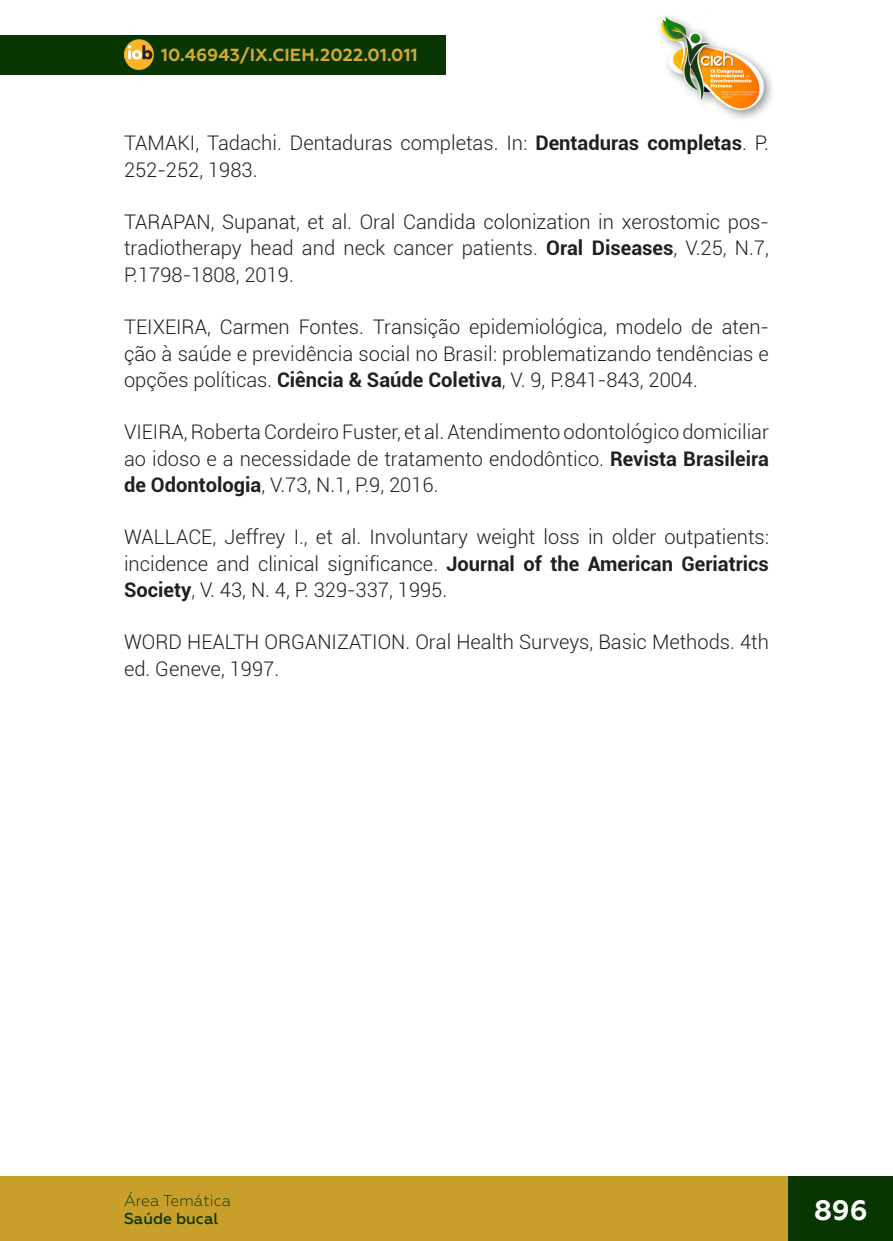
<style>
.page{position:relative;width:893px;height:1241px;background:#fff}
.page>*{position:absolute;margin:0;border:0;box-sizing:border-box;transform-origin:0 0}
.t1{font:700 28px "Geometria";color:#fff}
._13_REFERENCIAS{font:300 20.12px/26.2px "Roboto";color:#231f20;text-align:justify}
.t2{font:700 17.5px "Geometria";letter-spacing:.01em;color:#d2a935}
.t3{font:300 15.75px "Geometria";color:#083600}
.t4{font:500 15.75px "Geometria";color:#083600}
.s1{font-weight:700}
</style>
<div class="page">
<div style="left:0;top:1176px;width:893px;height:64px;background:#c89f2b"></div>
<div style="left:0;top:35px;width:446px;height:39px;background:#083600"></div>
<img style="left:124px;top:40px;width:30px;height:29px">
<div style="left:789px;top:1176px;width:104px;height:64px;background:#083600"></div>
<div style="left:655px;top:12px;width:121px;height:111px;background:#231f20;opacity:.5"></div>
<img style="left:656px;top:12px;width:113px;height:100px">
<p class="t2" style="left:161px;top:45px;width:258px">10.46943/IX.CIEH.2022.01.011</p>
<p class="_13_REFERENCIAS" style="left:124px;top:129px;width:646px">TAMAKI, Tadachi. Dentaduras completas. In: <span class="s1">Dentaduras completas</span>. P.<br>252-252, 1983.</p>
<p class="_13_REFERENCIAS" style="left:124px;top:208px;width:646px">TARAPAN, Supanat, et al. Oral Candida colonization in xerostomic pos&shy;tradiotherapy head and neck cancer patients. <span class="s1">Oral Diseases</span>, V.25, N.7, P.1798-1808, 2019.</p>
<p class="_13_REFERENCIAS" style="left:124px;top:313px;width:646px">TEIXEIRA, Carmen Fontes. Transição epidemiológica, modelo de aten&shy;ção à saúde e previdência social no Brasil: problematizando tendências e opções políticas. <span class="s1">Ciência &amp; Saúde Coletiva</span>, V. 9, P.841-843, 2004.</p>
<p class="_13_REFERENCIAS" style="left:124px;top:418px;width:646px">VIEIRA, Roberta Cordeiro Fuster, et al. Atendimento odontológico domiciliar ao idoso e a necessidade de tratamento endodôntico. <span class="s1">Revista Brasileira de Odontologia</span>, V.73, N.1, P.9, 2016.</p>
<p class="_13_REFERENCIAS" style="left:124px;top:523px;width:646px">WALLACE, Jeffrey I., et al. Involuntary weight loss in older outpatients: incidence and clinical significance. <span class="s1">Journal of the American Geriatrics Society</span>, V. 43, N. 4, P. 329-337, 1995.</p>
<p class="_13_REFERENCIAS" style="left:124px;top:628px;width:646px">WORD HEALTH ORGANIZATION. Oral Health Surveys, Basic Methods. 4th ed. Geneve, 1997.</p>
<p class="t3" style="left:124px;top:1191px;width:109px">Área Temática</p>
<p class="t4" style="left:124px;top:1208px;width:96px">Saúde bucal</p>
<h1 class="t1" style="left:814px;top:1192px;width:55px">896</h1>
</div>
